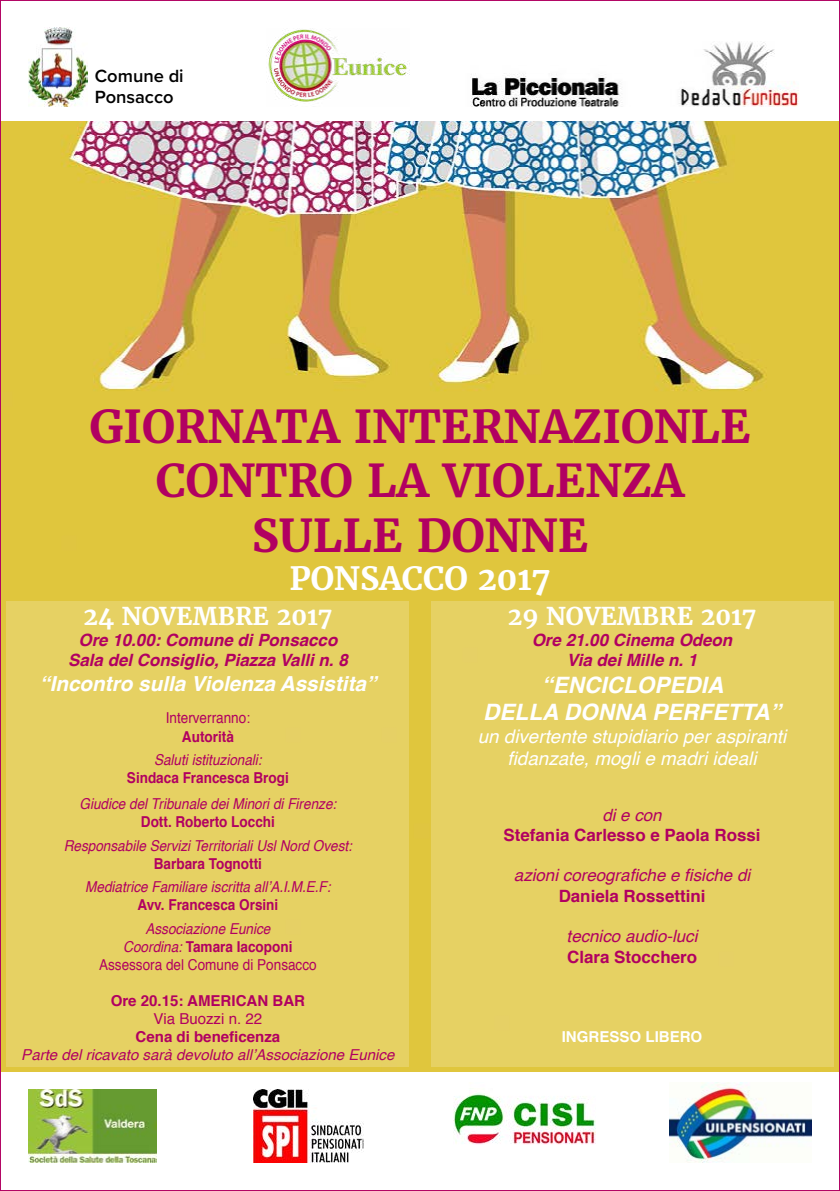
<style>
.page{position:relative;width:840px;height:1191px;background:#fff}
.page>*{position:absolute;margin:0;border:0;box-sizing:border-box;transform-origin:0 0}
.t1{font:700 45.2px/54.2px "Merriweather";color:#b10061;text-align:center}
.t2{font:700 32px "Merriweather";color:#fff}
.t3{font:700 24.4px "Merriweather";color:#fff}
.t4{font:italic 700 22.6px/27px "Helvetica";color:#fff;text-align:center}
.t5{font:italic 700 20.6px "Helvetica";color:#fff}
.t6{font:italic 18.8px/22.6px "Helvetica";color:#fff;text-align:center}
.t7{font:600 18.2px/22px "Proxima Nova";color:#000}
.t8{font:italic 700 17px/20.4px "Helvetica";color:#b10061;text-align:center}
.t9{font:700 17px "Helvetica";color:#b10061}
.t10{font:italic 17px "Helvetica";color:#b10061}
.t11{font:italic 15px "Helvetica";color:#b10061;scale:.9 1}
.t12{font:15px/18px "Helvetica";color:#b10061;text-align:center;scale:.9 1}
.t13{font:700 15px "Helvetica";color:#b10061;scale:.9 1}
.t14{font:italic 15px "Helvetica";color:#b10061}
.t15{font:700 15px "Helvetica";color:#b10061}
.t16{font:700 15px "Helvetica";color:#fff}
.t17{font:15px "Helvetica";color:#b10061}
.s1{font-style:italic}
.s2{font-weight:700}
</style>
<div class="page">
<img style="left:2px;top:122px;width:835px;height:949px">
<img style="left:28px;top:28px;width:60px;height:78px">
<img style="left:28px;top:1089px;width:128px;height:73px">
<img style="left:268px;top:29px;width:140px;height:73px">
<img style="left:453px;top:1093px;width:142px;height:52px">
<div style="left:7px;top:601px;width:402px;height:466px;background:#e6d163"></div>
<div style="left:430px;top:601px;width:403px;height:466px;background:#e6d163"></div>
<img style="left:253px;top:1089px;width:110px;height:73px">
<img style="left:669px;top:1082px;width:142px;height:80px">
<img style="left:470px;top:41px;width:329px;height:65px">
<p class="t7" style="left:95px;top:64px;width:90px">Comune di<br>Ponsacco</p>
<h1 class="t1" style="left:89px;top:400px;width:662px">GIORNATA INTERNAZIONLE<br>CONTRO LA VIOLENZA<br>SULLE DONNE</h1>
<h2 class="t2" style="left:289px;top:558px;width:262px">PONSACCO 2017</h2>
<h3 class="t3" style="left:84px;top:601px;width:250px">24 NOVEMBRE 2017</h3>
<p class="t8" style="left:68px;top:629px;width:281px">Ore 10.00: Comune di Ponsacco<br>Sala del Consiglio, Piazza Valli n. 8</p>
<h3 class="t5" style="left:39px;top:666px;width:338px">“Incontro sulla Violenza Assistita”</h3>
<p class="t12" style="left:166px;top:709px;width:95px">Interverranno:</p>
<p class="t13" style="left:182px;top:724px;width:59px">Autorità</p>
<p class="t11" style="left:154px;top:748px;width:121px">Saluti istituzionali:</p>
<p class="t13" style="left:127px;top:766px;width:181px">Sindaca Francesca Brogi</p>
<p class="t11" style="left:79px;top:791px;width:287px">Giudice del Tribunale dei Minori di Firenze:</p>
<p class="t13" style="left:141px;top:809px;width:150px">Dott. Roberto Locchi</p>
<p class="t11" style="left:64px;top:833px;width:321px">Responsabile Servizi Territoriali Usl Nord Ovest:</p>
<p class="t13" style="left:154px;top:851px;width:122px">Barbara Tognotti</p>
<p class="t11" style="left:85px;top:875px;width:274px">Mediatrice Familiare iscritta all’A.I.M.E.F:</p>
<p class="t13" style="left:137px;top:893px;width:158px">Avv. Francesca Orsini</p>
<p class="t12" style="left:99px;top:920px;width:243px"><span class="s1">Associazione Eunice<br>Coordina:</span> <span class="s2">Tamara Iacoponi<br></span>Assessora del Comune di Ponsacco</p>
<p class="t15" style="left:111px;top:989px;width:196px">Ore 20.15: AMERICAN BAR</p>
<p class="t17" style="left:153px;top:1007px;width:110px">Via Buozzi n. 22</p>
<p class="t15" style="left:135px;top:1025px;width:146px">Cena di beneficenza</p>
<p class="t14" style="left:21px;top:1043px;width:374px">Parte del ricavato sarà devoluto all’Associazione Eunice</p>
<h3 class="t3" style="left:507px;top:601px;width:250px">29 NOVEMBRE 2017</h3>
<p class="t8" style="left:531px;top:629px;width:202px">Ore 21.00 Cinema Odeon<br>Via dei Mille n. 1</p>
<h3 class="t4" style="left:483px;top:671px;width:299px">“ENCICLOPEDIA<br>DELLA DONNA PERFETTA”</h3>
<p class="t6" style="left:477px;top:725px;width:310px">un divertente stupidiario per aspiranti fidanzate, mogli e madri ideali</p>
<p class="t10" style="left:602px;top:801px;width:61px">di e con</p>
<p class="t9" style="left:503px;top:821px;width:258px">Stefania Carlesso e Paola Rossi</p>
<p class="t10" style="left:513px;top:862px;width:238px">azioni coreografiche e fisiche di</p>
<p class="t9" style="left:558px;top:882px;width:148px">Daniela Rossettini</p>
<p class="t10" style="left:566px;top:923px;width:132px">tecnico audio-luci</p>
<p class="t9" style="left:567px;top:943px;width:131px">Clara Stocchero</p>
<p class="t16" style="left:561px;top:1024px;width:142px">INGRESSO LIBERO</p>
</div>
